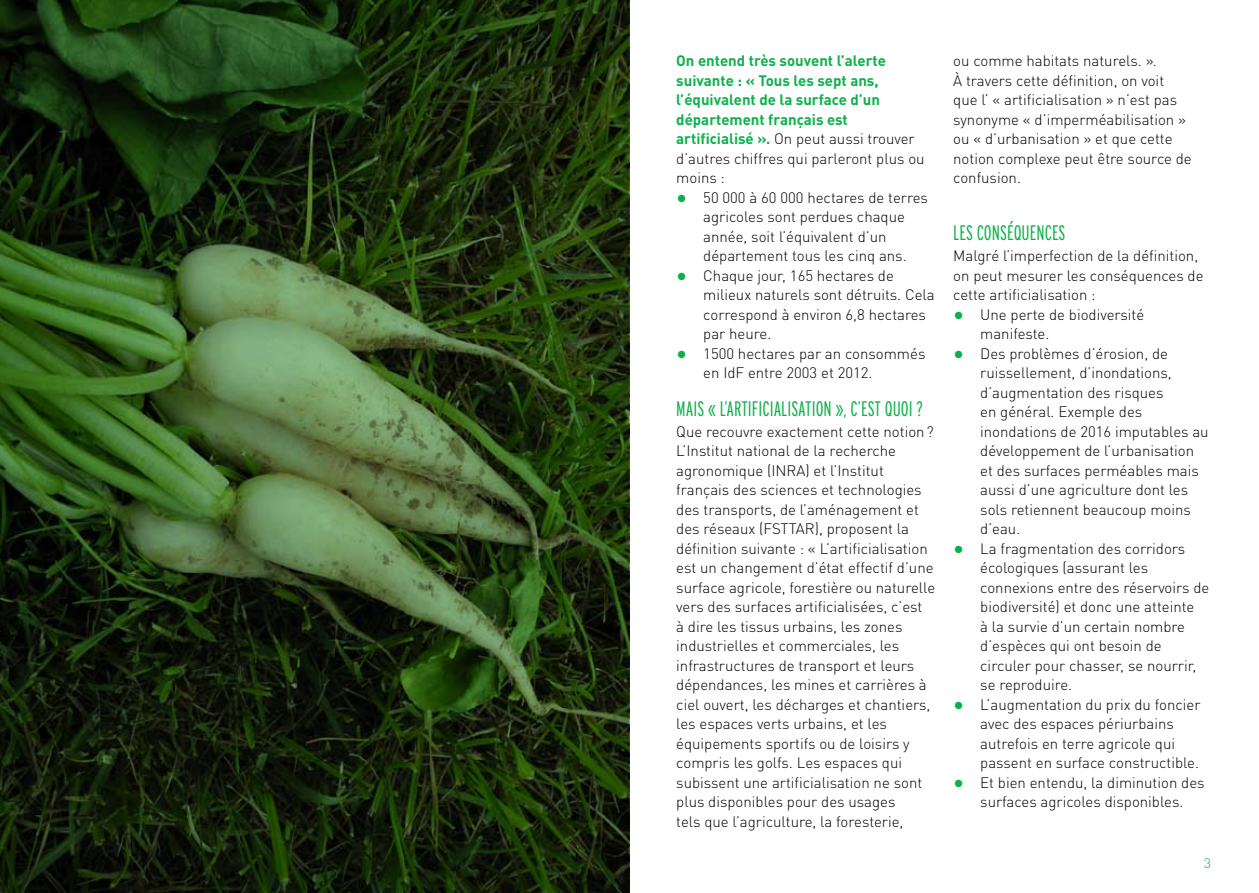
<style>
.page{position:relative;width:1259px;height:893px;background:#fff}
.page>*{position:absolute;margin:0;border:0;box-sizing:border-box;transform-origin:0 0}
.t1{font:300 extra-condensed 21px "Interstate";color:#0db14b}
.t2{font:300 15px/19.5px "DINOT";color:#000}
.t3{font:700 15px/19.5px "DINOT";color:#0db14b}
.t4{font:300 13.5px "DINOT";color:#0db14b}
.s1{font-weight:300;color:#000}
.s2{font-family:"DIN Bold";font-weight:400;font-size:22.5px;color:#0db14b}
.s3{font-family:"DIN"}
</style>
<div class="page">
<svg style="left:0;top:0;width:628px;height:893px;background:#263c18"></svg>
<p class="t3" style="left:676px;top:51px;width:250px">On entend très souvent l’alerte suivante : « Tous les sept ans, l’équivalent de la surface d’un département français est artificialisé ». <span class="s1">On peut aussi trouver d’autres chiffres qui parleront plus ou moins :</span></p>
<p class="t2" style="left:703px;top:187px;width:226px;text-indent:-27px"><span class="s2">•</span> 50 000 à 60 000 hectares de terres agricoles sont perdues chaque année, soit l’équivalent d’un département tous les cinq ans.</p>
<p class="t2" style="left:703px;top:265px;width:233px;text-indent:-27px"><span class="s2">•</span> Chaque jour, 165 hectares de milieux naturels sont détruits. Cela correspond à environ 6,8 hectares par heure.</p>
<p class="t2" style="left:703px;top:343px;width:224px;text-indent:-27px"><span class="s2">•</span> 1500 hectares par an consommés en IdF entre 2003 et 2012.</p>
<h1 class="t1" style="left:676px;top:397px;width:248px">MAIS « L’ARTIFICIALISATION », C’EST QUOI ?</h1>
<p class="t2" style="left:676px;top:421px;width:260px">Que recouvre exactement cette notion?<br>L’Institut national de la recherche agronomique (INRA) et l’Institut français des sciences et technologies des transports, de l’aménagement et des réseaux (FSTTAR), proposent la définition suivante : « L’artificialisation est un changement d’état effectif d’une surface agricole, forestière ou naturelle vers des surfaces artificialisées, c’est<br>à dire les tissus urbains, les zones industrielles et commerciales, les infrastructures de transport et leurs dépendances, les mines et carrières à ciel ouvert, les décharges et chantiers, les espaces verts urbains, et les équipements sportifs ou de loisirs y compris les golfs. Les espaces qui subissent une artificialisation ne sont plus disponibles pour des usages<br>tels que l’agriculture, la foresterie,</p>
<p class="t2" style="left:953px;top:51px;width:240px">ou comme habitats naturels. ».<br>À travers cette définition, on voit que l’ « artificialisation » n’est pas synonyme « d’imperméabilisation » ou « d’urbanisation » et que cette notion complexe peut être source de confusion.</p>
<h1 class="t1" style="left:953px;top:221px;width:114px">LES CONSÉQUENCES</h1>
<p class="t2" style="left:953px;top:246px;width:252px">Malgré l’imperfection de la définition, on peut mesurer les conséquences de cette artificialisation :</p>
<p class="t2" style="left:980px;top:304px;width:165px;text-indent:-27px"><span class="s2">•</span> Une perte de biodiversité manifeste.</p>
<p class="t2" style="left:980px;top:343px;width:230px;text-indent:-27px"><span class="s2">•</span> Des problèmes d’érosion, de ruissellement, d’inondations, d’augmentation des risques<br>en général. Exemple des inondations de 2016 imputables au développement de l’urbanisation et des surfaces perméables mais aussi d’une agriculture dont les sols retiennent beaucoup moins d’eau.</p>
<p class="t2" style="left:980px;top:538px;width:231px;text-indent:-27px"><span class="s2">•</span> La fragmentation des corridors écologiques (assurant les connexions entre des réservoirs de biodiversité) et donc une atteinte<br>à la survie d’un certain nombre d’espèces qui ont besoin de circuler pour chasser, se nourrir, se reproduire.</p>
<p class="t2" style="left:980px;top:694px;width:222px;text-indent:-27px"><span class="s2">•</span> L’augmentation du prix du foncier avec des espaces périurbains autrefois en terre agricole qui passent en surface constructible.</p>
<p class="t2" style="left:953px;top:772px;width:253px;text-align:center"><span class="s2">•</span> Et bien entendu, la diminution des surfaces agricoles disponibles<span class="s3">.</span></p>
<p class="t4" style="left:1204px;top:855px;width:8px">3</p>
</div>
